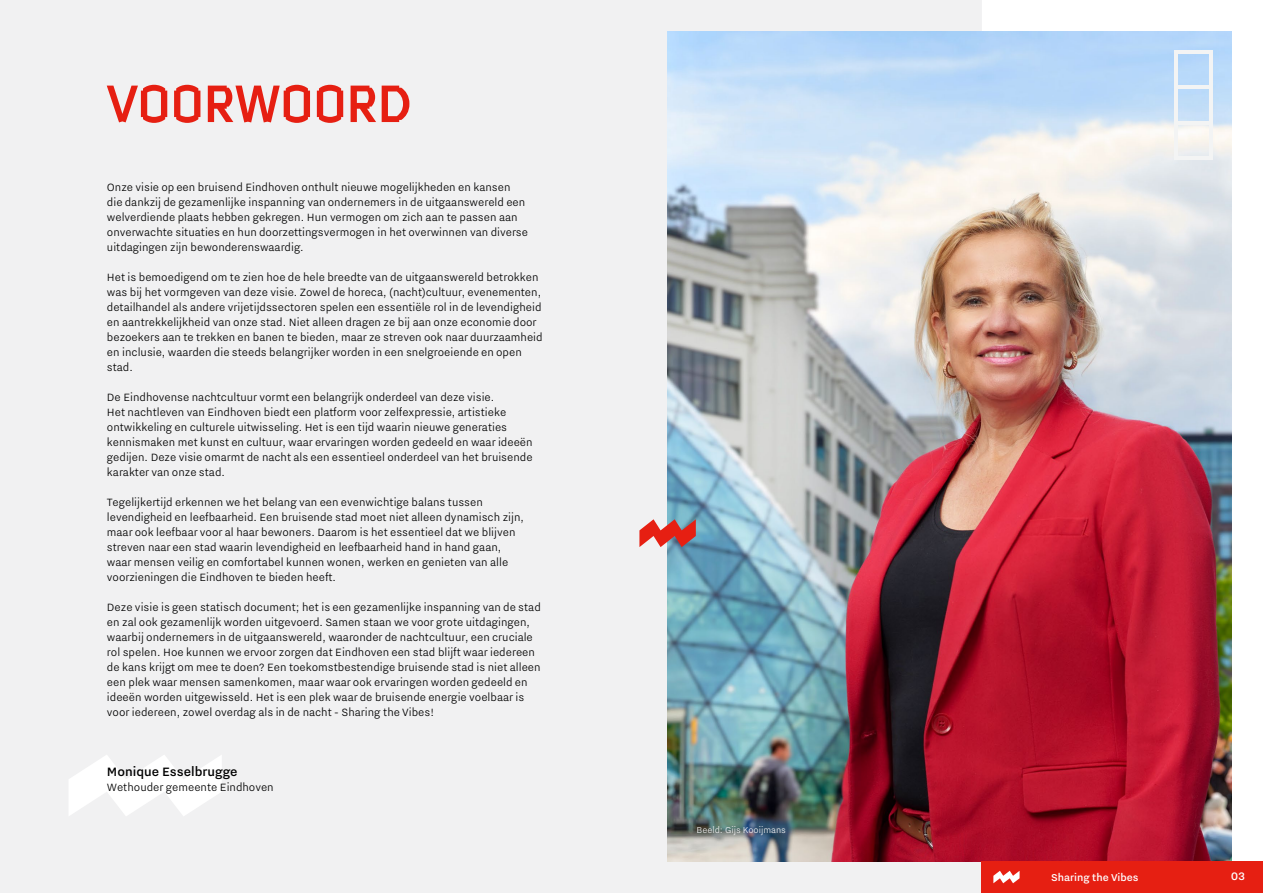
<style>
.page{position:relative;width:1263px;height:893px;background:#fff}
.page>*{position:absolute;margin:0;border:0;box-sizing:border-box;transform-origin:0 0}
.t1{font:52.5px "Eindhoven Type";color:#e61f12}
.t2{font:500 15px "Nitti Eindhoven";color:#000}
.t3{font:500 13.35px "Nitti Eindhoven";color:#fff}
.t4{font:300 13.05px/15px "Nitti Eindhoven";color:#000}
.t5{font:500 12.3px "Nitti Eindhoven";color:#fff}
.t6{font:300 10.5px "Nitti Eindhoven";color:#f1f1f2}
</style>
<div class="page">
<div style="left:0;top:0;width:982px;height:893px;background:#f1f1f2"></div>
<img style="left:668px;top:32px;width:563px;height:829px">
<svg style="left:69px;top:755px;width:153px;height:61px"></svg>
<hr style="left:1174px;top:54px;width:3px;height:102px;background:#f3f4f4">
<hr style="left:1209px;top:54px;width:3px;height:102px;background:#f3f4f4">
<hr style="left:1174px;top:50px;width:38px;height:4px;background:#f3f4f4">
<hr style="left:1174px;top:156px;width:38px;height:4px;background:#f3f4f4">
<hr style="left:1174px;top:121px;width:38px;height:3px;background:#f3f4f4">
<hr style="left:1174px;top:86px;width:38px;height:3px;background:#f3f4f4">
<svg style="left:639px;top:519px;width:57px;height:28px"></svg>
<div style="left:982px;top:861px;width:281px;height:32px;background:#e61f12"></div>
<svg style="left:993px;top:871px;width:26px;height:12px"></svg>
<h1 class="t1" style="left:107px;top:69px;width:306px">VOORWOORD</h1>
<p class="t4" style="left:107px;top:179px;width:423px">Onze visie op een bruisend Eindhoven onthult nieuwe mogelijkheden en kansen die dankzij de gezamenlijke inspanning van ondernemers in de uitgaanswereld een welverdiende plaats hebben gekregen. Hun vermogen om zich aan te passen aan onverwachte situaties en hun doorzettingsvermogen in het overwinnen van diverse uitdagingen zijn bewonderenswaardig.</p>
<p class="t4" style="left:107px;top:269px;width:437px">Het is bemoedigend om te zien hoe de hele breedte van de uitgaanswereld betrokken was bij het vormgeven van deze visie. Zowel de horeca, (nacht)cultuur, evenementen, detailhandel als andere vrijetijdssectoren spelen een essentiële rol in de levendigheid en aantrekkelijkheid van onze stad. Niet alleen dragen ze bij aan onze economie door bezoekers aan te trekken en banen te bieden, maar ze streven ook naar duurzaamheid en inclusie, waarden die steeds belangrijker worden in een snelgroeiende en open stad.</p>
<p class="t4" style="left:107px;top:389px;width:427px">De Eindhovense nachtcultuur vormt een belangrijk onderdeel van deze visie.<br>Het nachtleven van Eindhoven biedt een platform voor zelfexpressie, artistieke ontwikkeling en culturele uitwisseling. Het is een tijd waarin nieuwe generaties kennismaken met kunst en cultuur, waar ervaringen worden gedeeld en waar ideeën gedijen. Deze visie omarmt de nacht als een essentieel onderdeel van het bruisende karakter van onze stad.</p>
<p class="t4" style="left:107px;top:494px;width:419px">Tegelijkertijd erkennen we het belang van een evenwichtige balans tussen levendigheid en leefbaarheid. Een bruisende stad moet niet alleen dynamisch zijn, maar ook leefbaar voor al haar bewoners. Daarom is het essentieel dat we blijven streven naar een stad waarin levendigheid en leefbaarheid hand in hand gaan, waar mensen veilig en comfortabel kunnen wonen, werken en genieten van alle voorzieningen die Eindhoven te bieden heeft.</p>
<p class="t4" style="left:107px;top:599px;width:435px">Deze visie is geen statisch document; het is een gezamenlijke inspanning van de stad en zal ook gezamenlijk worden uitgevoerd. Samen staan we voor grote uitdagingen, waarbij ondernemers in de uitgaanswereld, waaronder de nachtcultuur, een cruciale rol spelen. Hoe kunnen we ervoor zorgen dat Eindhoven een stad blijft waar iedereen de kans krijgt om mee te doen? Een toekomstbestendige bruisende stad is niet alleen een plek waar mensen samenkomen, maar waar ook ervaringen worden gedeeld en ideeën worden uitgewisseld. Het is een plek waar de bruisende energie voelbaar is voor iedereen, zowel overdag als in de nacht - Sharing the Vibes!</p>
<p class="t2" style="left:107px;top:763px;width:132px">Monique Esselbrugge</p>
<p class="t4" style="left:107px;top:779px;width:168px">Wethouder gemeente Eindhoven</p>
<p class="t6" style="left:696px;top:824px;width:91px">Beeld: Gijs Kooijmans</p>
<p class="t5" style="left:1051px;top:870px;width:89px">Sharing the Vibes</p>
<p class="t3" style="left:1231px;top:869px;width:16px">03</p>
</div>
